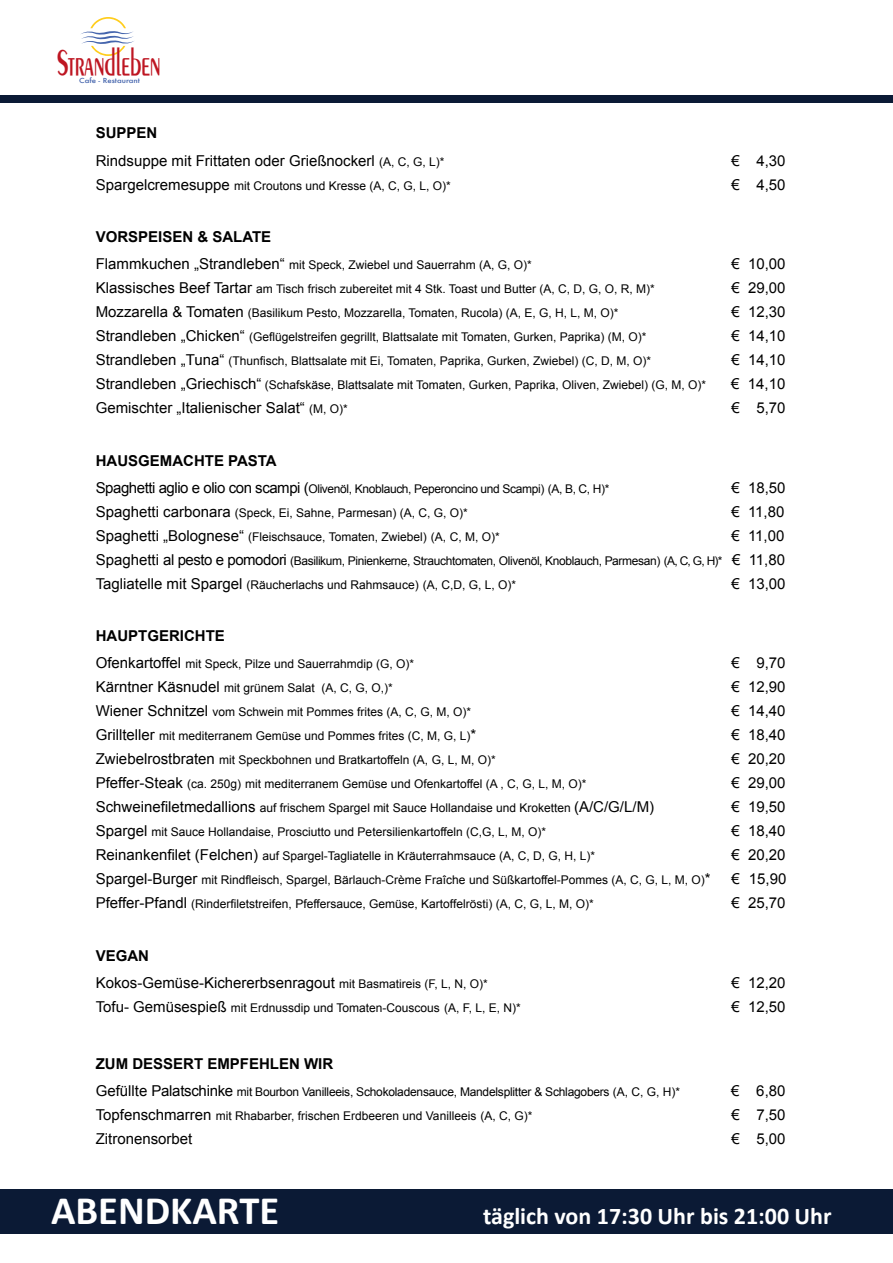
<style>
.page{position:relative;width:893px;height:1263px;background:#fff}
.page>*{position:absolute;margin:0;border:0;box-sizing:border-box;transform-origin:0 0}
.t1{font:700 40.5px "Calibri";color:#fff}
.t2{font:700 36px "Perrine Small";color:#be1622;scale:.62 1}
.t3{font:700 24px "Calibri";color:#fff}
.t4{font:15px/27px "Arial";color:#000}
.t5{font:700 15px "Arial";color:#000}
.t6{font:12px "Arial";color:#000}
.t7{font:12px/24px "Arial";letter-spacing:-.03em;color:#000}
.t8{font:12px "Arial";letter-spacing:-.02em;color:#000}
.t9{font:500 6.75px "Futura";color:#4565ad;scale:1.15 1}
.s1{font-weight:700}
.s2{font-size:12px}
.s3{font-size:15px}
</style>
<div class="page">
<div style="left:0;top:1189px;width:893px;height:45px;background:#0b1a35"></div>
<div style="left:0;top:95px;width:893px;height:8px;background:#0b1a35"></div>
<svg style="left:81px;top:17px;width:53px;height:39px"></svg>
<h2 class="t2" style="left:56px;top:39px;width:170px">Strandleben</h2>
<p class="t9" style="left:79px;top:76px;width:54px">Cafe - Restaurant</p>
<p class="t4" style="left:96px;top:120px;width:350px"><span class="s1">SUPPEN<br></span>Rindsuppe mit Frittaten oder Grießnockerl <span class="s2">(A, C, G, L)*</span></p>
<p class="t4" style="left:731px;top:147px;width:56px">€ 4,30</p>
<p class="t6" style="left:96px;top:177px;width:357px"><span class="s3">Spargelcremesuppe</span> mit Croutons und Kresse (A, C, G, L, O)*</p>
<p class="t4" style="left:731px;top:171px;width:56px">€ 4,50</p>
<p class="t5" style="left:96px;top:227px;width:177px">VORSPEISEN &amp; SALATE</p>
<p class="t6" style="left:96px;top:257px;width:438px"><span class="s3">Flammkuchen „Strandleben“</span> mit Speck, Zwiebel und Sauerrahm (A, G, O)*</p>
<p class="t4" style="left:731px;top:250px;width:56px">€ 10,00</p>
<p class="t6" style="left:96px;top:281px;width:561px"><span class="s3">Klassisches Beef Tartar</span> am Tisch frisch zubereitet mit 4 Stk. Toast und Butter (A, C, D, G, O, R, M)*</p>
<p class="t4" style="left:731px;top:274px;width:56px">€ 29,00</p>
<p class="t6" style="left:96px;top:305px;width:524px"><span class="s3">Mozzarella &amp; Tomaten</span> (Basilikum Pesto, Mozzarella, Tomaten, Rucola) (A, E, G, H, L, M, O)*</p>
<p class="t4" style="left:731px;top:298px;width:56px">€ 12,30</p>
<p class="t6" style="left:96px;top:329px;width:552px"><span class="s3">Strandleben „Chicken“</span> (Geflügelstreifen gegrillt, Blattsalate mit Tomaten, Gurken, Paprika) (M, O)*</p>
<p class="t4" style="left:731px;top:322px;width:56px">€ 14,10</p>
<p class="t6" style="left:96px;top:353px;width:557px"><span class="s3">Strandleben „Tuna“</span> (Thunfisch, Blattsalate mit Ei, Tomaten, Paprika, Gurken, Zwiebel) (C, D, M, O)*</p>
<p class="t4" style="left:731px;top:346px;width:56px">€ 14,10</p>
<p class="t6" style="left:96px;top:377px;width:612px"><span class="s3">Strandleben „Griechisch“</span> (Schafskäse, Blattsalate mit Tomaten, Gurken, Paprika, Oliven, Zwiebel) (G, M, O)*</p>
<p class="t4" style="left:731px;top:370px;width:56px">€ 14,10</p>
<p class="t4" style="left:96px;top:394px;width:254px">Gemischter „Italienischer Salat“ <span class="s2">(M, O)*</span></p>
<p class="t4" style="left:731px;top:394px;width:56px">€ 5,70</p>
<p class="t5" style="left:96px;top:450px;width:183px">HAUSGEMACHTE PASTA</p>
<p class="t7" style="left:96px;top:476px;width:515px"><span class="s3">Spaghetti aglio e olio con scampi (</span>Olivenöl, Knoblauch, Peperoncino und Scampi) (A, B, C, H)*</p>
<p class="t4" style="left:731px;top:474px;width:56px">€ 18,50</p>
<p class="t6" style="left:96px;top:504px;width:374px"><span class="s3">Spaghetti carbonara</span> (Speck, Ei, Sahne, Parmesan) (A, C, G, O)*</p>
<p class="t4" style="left:731px;top:498px;width:55px">€ 11,80</p>
<p class="t6" style="left:96px;top:528px;width:405px"><span class="s3">Spaghetti „Bolognese“</span> (Fleischsauce, Tomaten, Zwiebel) (A, C, M, O)*</p>
<p class="t4" style="left:731px;top:522px;width:55px">€ 11,00</p>
<p class="t7" style="left:96px;top:548px;width:691px"><span class="s3">Spaghetti al pesto e pomodori</span> (Basilikum, Pinienkerne, Strauchtomaten, Olivenöl, Knoblauch, Parmesan) (A, C, G, H)* <span class="s3">€ 11,80<br>Tagliatelle mit Spargel</span> (Räucherlachs und Rahmsauce) (A, C,D, G, L, O)*</p>
<p class="t4" style="left:731px;top:570px;width:56px">€ 13,00</p>
<p class="t5" style="left:96px;top:626px;width:131px">HAUPTGERICHTE</p>
<p class="t6" style="left:96px;top:656px;width:320px"><span class="s3">Ofenkartoffel</span> mit Speck, Pilze und Sauerrahmdip (G, O)*</p>
<p class="t4" style="left:731px;top:649px;width:56px">€ 9,70</p>
<p class="t6" style="left:96px;top:680px;width:299px"><span class="s3">Kärntner Käsnudel</span> mit grünem Salat (A, C, G, O,)*</p>
<p class="t4" style="left:731px;top:673px;width:56px">€ 12,90</p>
<p class="t6" style="left:96px;top:704px;width:377px"><span class="s3">Wiener Schnitzel</span> vom Schwein mit Pommes frites (A, C, G, M, O)*</p>
<p class="t4" style="left:731px;top:697px;width:56px">€ 14,40</p>
<p class="t6" style="left:96px;top:728px;width:382px"><span class="s3">Grillteller</span> mit mediterranem Gemüse und Pommes frites (C, M, G, L)<span class="s3">*</span></p>
<p class="t4" style="left:731px;top:721px;width:56px">€ 18,40</p>
<p class="t6" style="left:96px;top:752px;width:401px"><span class="s3">Zwiebelrostbraten</span> mit Speckbohnen und Bratkartoffeln (A, G, L, M, O)*</p>
<p class="t4" style="left:731px;top:745px;width:56px">€ 20,20</p>
<p class="t6" style="left:96px;top:776px;width:492px"><span class="s3">Pfeffer-Steak</span> (ca. 250g) mit mediterranem Gemüse und Ofenkartoffel (A , C, G, L, M, O)*</p>
<p class="t4" style="left:731px;top:769px;width:56px">€ 29,00</p>
<p class="t6" style="left:96px;top:800px;width:560px"><span class="s3">Schweinefiletmedallions</span> auf frischem Spargel mit Sauce Hollandaise und Kroketten <span class="s3">(A/C/G/L/M)</span></p>
<p class="t4" style="left:731px;top:793px;width:56px">€ 19,50</p>
<p class="t6" style="left:96px;top:824px;width:452px"><span class="s3">Spargel</span> mit Sauce Hollandaise, Prosciutto und Petersilienkartoffeln (C,G, L, M, O)*</p>
<p class="t4" style="left:731px;top:817px;width:56px">€ 18,40</p>
<p class="t6" style="left:96px;top:848px;width:501px"><span class="s3">Reinankenfilet (Felchen)</span> auf Spargel-Tagliatelle in Kräuterrahmsauce (A, C, D, G, H, L)*</p>
<p class="t4" style="left:731px;top:841px;width:56px">€ 20,20</p>
<p class="t6" style="left:96px;top:872px;width:617px"><span class="s3">Spargel-Burger</span> mit Rindfleisch, Spargel, Bärlauch-Crème Fraîche und Süßkartoffel-Pommes (A, C, G, L, M, O)<span class="s3">*</span></p>
<p class="t4" style="left:732px;top:865px;width:56px">€ 15,90</p>
<p class="t6" style="left:96px;top:896px;width:499px"><span class="s3">Pfeffer-Pfandl</span> (Rinderfiletstreifen, Pfeffersauce, Gemüse, Kartoffelrösti) (A, C, G, L, M, O)*</p>
<p class="t4" style="left:731px;top:889px;width:56px">€ 25,70</p>
<p class="t4" style="left:96px;top:942px;width:394px"><span class="s1">VEGAN<br></span>Kokos-Gemüse-Kichererbsenragout <span class="s2">mit Basmatireis (F, L, N, O)*</span></p>
<p class="t4" style="left:731px;top:969px;width:56px">€ 12,20</p>
<p class="t6" style="left:96px;top:999px;width:427px"><span class="s3">Tofu- Gemüsespieß</span> mit Erdnussdip und Tomaten-Couscous (A, F, L, E, N)*</p>
<p class="t4" style="left:731px;top:993px;width:56px">€ 12,50</p>
<p class="t5" style="left:96px;top:1053px;width:239px">ZUM DESSERT EMPFEHLEN WIR</p>
<p class="t8" style="left:96px;top:1083px;width:586px"><span class="s3">Gefüllte Palatschinke</span> mit Bourbon Vanilleeis, Schokoladensauce, Mandelsplitter &amp; Schlagobers (A, C, G, H)*</p>
<p class="t4" style="left:731px;top:1077px;width:56px">€ 6,80</p>
<p class="t6" style="left:96px;top:1107px;width:438px"><span class="s3">Topfenschmarren</span> mit Rhabarber, frischen Erdbeeren und Vanilleeis (A, C, G)*</p>
<p class="t4" style="left:731px;top:1101px;width:56px">€ 7,50</p>
<p class="t4" style="left:96px;top:1125px;width:98px">Zitronensorbet</p>
<p class="t4" style="left:731px;top:1125px;width:56px">€ 5,00</p>
<h1 class="t1" style="left:51px;top:1186px;width:230px">ABENDKARTE</h1>
<h3 class="t3" style="left:483px;top:1201px;width:350px">täglich von 17:30 Uhr bis 21:00 Uhr</h3>
</div>
